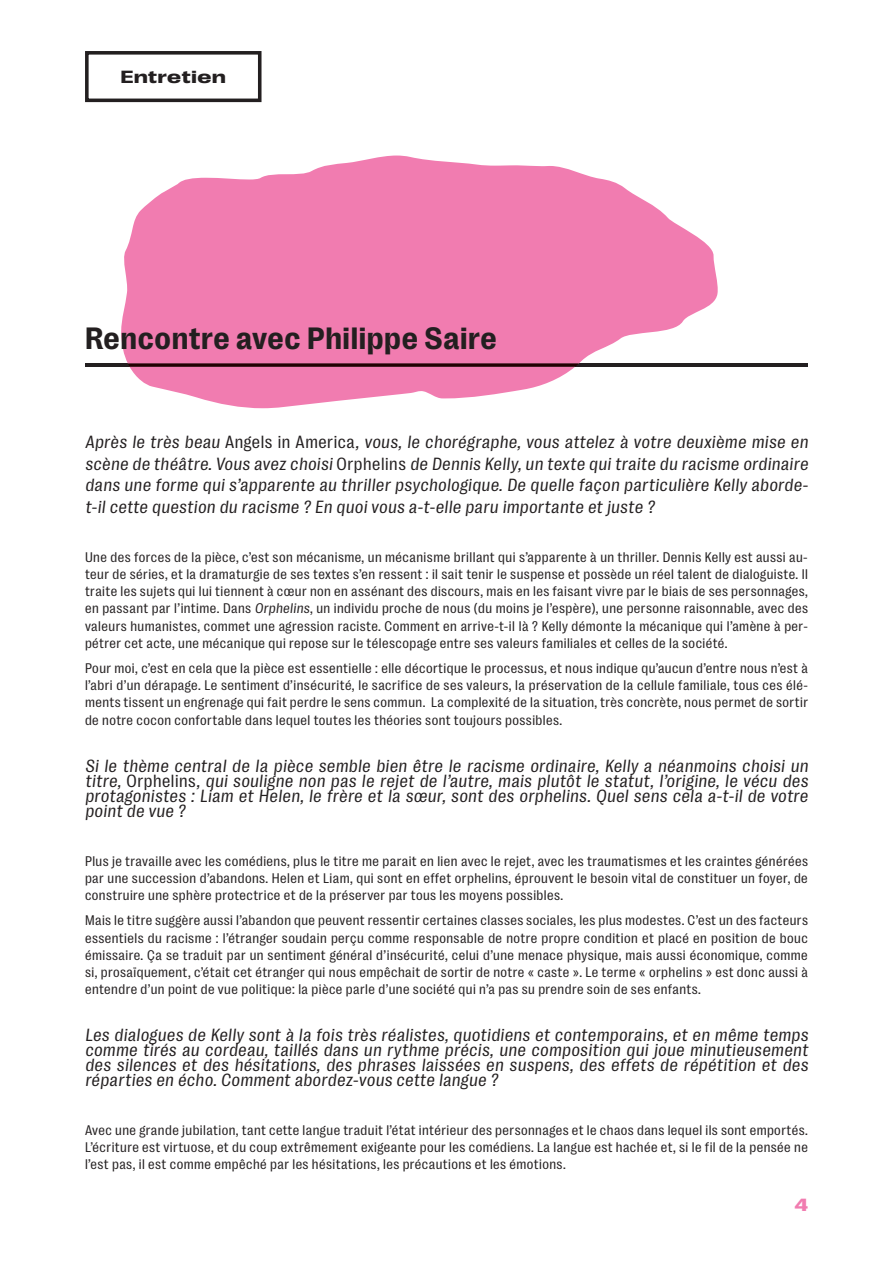
<style>
.page{position:relative;width:893px;height:1263px;background:#fff}
.page>*{position:absolute;margin:0;border:0;box-sizing:border-box;transform-origin:0 0}
.t1{font:700 31.5px "Right Grotesk";letter-spacing:.02em;color:#231f20}
.t2{font:18px/15px "Right Grotesk Text";letter-spacing:.03em;color:#231f20;text-align:justify}
.t3{font:700 18px "Right Grotesk Spatial";letter-spacing:.04em;color:#231f20}
.t4{font:700 18px "Right Grotesk Spatial";color:#f17cb0}
.t5{font:14.25px/17.1px "Right Grotesk Text";letter-spacing:.03em;color:#231f20;text-align:justify}
</style>
<div class="page">
<hr style="left:85px;top:364px;width:723px;height:3px;background:#231f20">
<svg style="left:121px;top:156px;width:598px;height:252px;fill:#f17cb0"></svg>
<svg style="left:128px;top:364px;width:451px;height:3px"></svg>
<div style="left:85px;top:51px;width:176px;height:51px;border:4px solid #231f20"></div>
<p class="t3" style="left:121px;top:67px;width:106px">Entretien</p>
<h1 class="t1" style="left:85px;top:320px;width:413px">Rencontre avec Philippe Saire</h1>
<p class="t2" style="left:85px;top:431px;width:727px;line-height:21.6px">Après le très beau Angels in America, vous, le chorégraphe, vous attelez à votre deuxième mise en scène de théâtre. Vous avez choisi Orphelins de Dennis Kelly, un texte qui traite du racisme ordinaire dans une forme qui s’apparente au thriller psychologique. De quelle façon particulière Kelly aborde&shy;t-il cette question du racisme ? En quoi vous a-t-elle paru importante et juste ?</p>
<p class="t5" style="left:85px;top:549px;width:724px">Une des forces de la pièce, c’est son mécanisme, un mécanisme brillant qui s’apparente à un thriller. Dennis Kelly est aussi au&shy;teur de séries, et la dramaturgie de ses textes s’en ressent : il sait tenir le suspense et possède un réel talent de dialoguiste. Il traite les sujets qui lui tiennent à cœur non en assénant des discours, mais en les faisant vivre par le biais de ses personnages, en passant par l’intime. Dans Orphelins, un individu proche de nous (du moins je l’espère), une personne raisonnable, avec des valeurs humanistes, commet une agression raciste. Comment en arrive-t-il là ? Kelly démonte la mécanique qui l’amène à per&shy;pétrer cet acte, une mécanique qui repose sur le télescopage entre ses valeurs familiales et celles de la société.</p>
<p class="t5" style="left:85px;top:660px;width:724px">Pour moi, c’est en cela que la pièce est essentielle : elle décortique le processus, et nous indique qu’aucun d’entre nous n’est à l’abri d’un dérapage. Le sentiment d’insécurité, le sacrifice de ses valeurs, la préservation de la cellule familiale, tous ces élé&shy;ments tissent un engrenage qui fait perdre le sens commun. La complexité de la situation, très concrète, nous permet de sortir de notre cocon confortable dans lequel toutes les théories sont toujours possibles.</p>
<p class="t2" style="left:85px;top:758px;width:727px">Si le thème central de la pièce semble bien être le racisme ordinaire, Kelly a néanmoins choisi un titre, Orphelins, qui souligne non pas le rejet de l’autre, mais plutôt le statut, l’origine, le vécu des protagonistes : Liam et Helen, le frère et la sœur, sont des orphelins. Quel sens cela a-t-il de votre point de vue ?</p>
<p class="t5" style="left:85px;top:852px;width:724px">Plus je travaille avec les comédiens, plus le titre me parait en lien avec le rejet, avec les traumatismes et les craintes générées par une succession d’abandons. Helen et Liam, qui sont en effet orphelins, éprouvent le besoin vital de constituer un foyer, de construire une sphère protectrice et de la préserver par tous les moyens possibles.</p>
<p class="t5" style="left:85px;top:912px;width:724px">Mais le titre suggère aussi l’abandon que peuvent ressentir certaines classes sociales, les plus modestes. C’est un des facteurs essentiels du racisme : l’étranger soudain perçu comme responsable de notre propre condition et placé en position de bouc émissaire. Ça se traduit par un sentiment général d’insécurité, celui d’une menace physique, mais aussi économique, comme si, prosaïquement, c’était cet étranger qui nous empêchait de sortir de notre « caste ». Le terme « orphelins » est donc aussi à entendre d’un point de vue politique: la pièce parle d’une société qui n’a pas su prendre soin de ses enfants.</p>
<p class="t2" style="left:85px;top:1027px;width:727px">Les dialogues de Kelly sont à la fois très réalistes, quotidiens et contemporains, et en même temps comme tirés au cordeau, taillés dans un rythme précis, une composition qui joue minutieusement des silences et des hésitations, des phrases laissées en suspens, des effets de répétition et des réparties en écho. Comment abordez-vous cette langue ?</p>
<p class="t5" style="left:85px;top:1121px;width:724px">Avec une grande jubilation, tant cette langue traduit l’état intérieur des personnages et le chaos dans lequel ils sont emportés.<br>L’écriture est virtuose, et du coup extrêmement exigeante pour les comédiens. La langue est hachée et, si le fil de la pensée ne l’est pas, il est comme empêché par les hésitations, les précautions et les émotions.</p>
<p class="t4" style="left:795px;top:1195px;width:15px">4</p>
</div>
